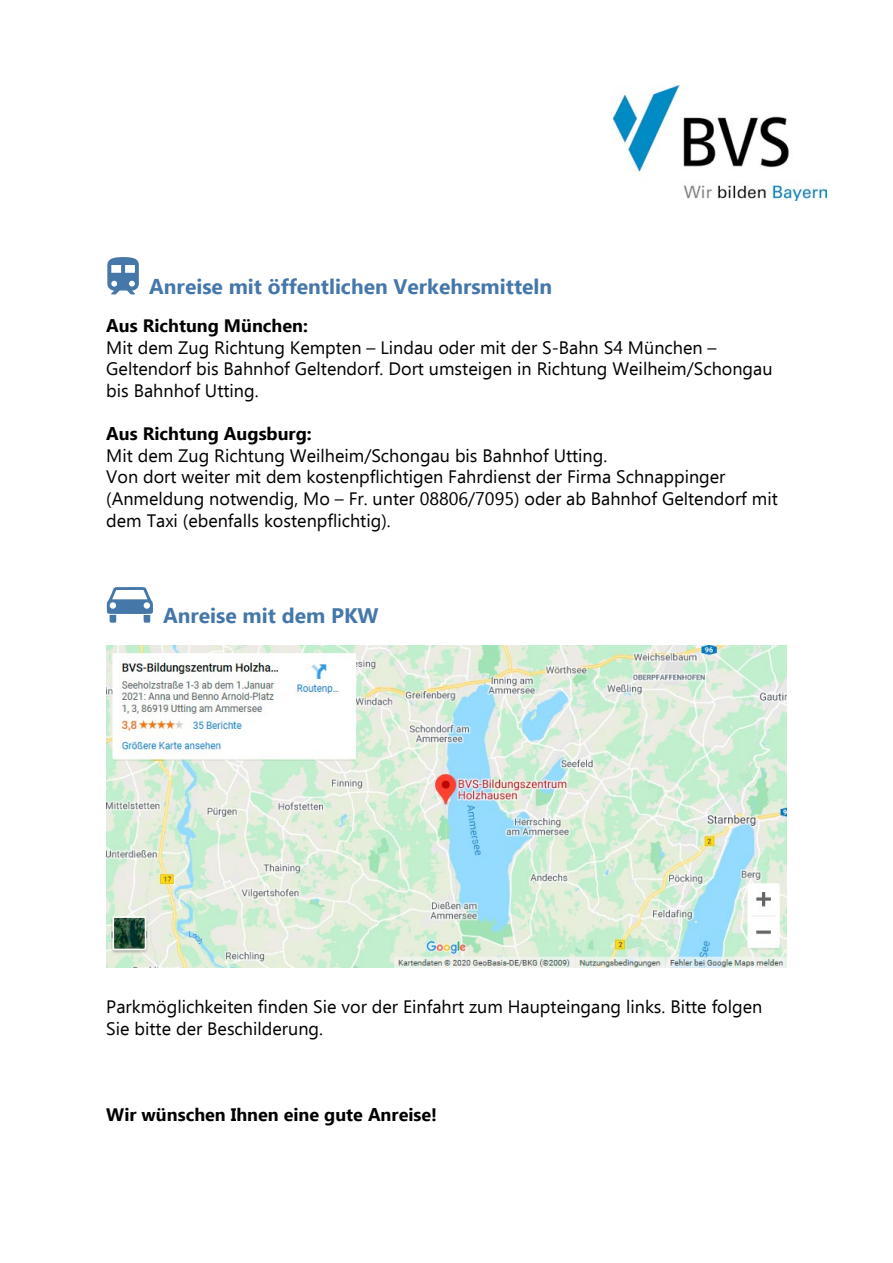
<style>
.page{position:relative;width:893px;height:1263px;background:#fff}
.page>*{position:absolute;margin:0;border:0;box-sizing:border-box;transform-origin:0 0}
.t1{font:700 21px "Ebrima";color:#4577aa}
.t2{font:18px/21.6px "Ebrima";color:#000}
.t3{font:700 18px "Ebrima";color:#000}
</style>
<div class="page">
<img style="left:614px;top:85px;width:212px;height:115px">
<svg style="left:107px;top:257px;width:32px;height:37px"></svg>
<svg style="left:107px;top:587px;width:46px;height:36px"></svg>
<img style="left:106px;top:645px;width:681px;height:323px">
<p class="t1" style="left:149px;top:270px;width:405px">Anreise mit öffentlichen Verkehrsmitteln</p>
<p class="t3" style="left:106px;top:312px;width:203px">Aus Richtung München:</p>
<p class="t2" style="left:106px;top:336px;width:668px">Mit dem Zug Richtung Kempten – Lindau oder mit der S-Bahn S4 München –<br>Geltendorf bis Bahnhof Geltendorf. Dort umsteigen in Richtung Weilheim/Schongau bis Bahnhof Utting.</p>
<p class="t3" style="left:106px;top:420px;width:207px">Aus Richtung Augsburg:</p>
<p class="t2" style="left:106px;top:444px;width:502px">Mit dem Zug Richtung Weilheim/Schongau bis Bahnhof Utting.</p>
<p class="t2" style="left:106px;top:466px;width:673px">Von dort weiter mit dem kostenpflichtigen Fahrdienst der Firma Schnappinger (Anmeldung notwendig, Mo – Fr. unter 08806/7095) oder ab Bahnhof Geltendorf mit dem Taxi (ebenfalls kostenpflichtig).</p>
<p class="t1" style="left:163px;top:599px;width:217px">Anreise mit dem PKW</p>
<p class="t2" style="left:106px;top:995px;width:658px">Parkmöglichkeiten finden Sie vor der Einfahrt zum Haupteingang links. Bitte folgen<br>Sie bitte der Beschilderung.</p>
<p class="t3" style="left:106px;top:1100px;width:332px">Wir wünschen Ihnen eine gute Anreise!</p>
</div>
